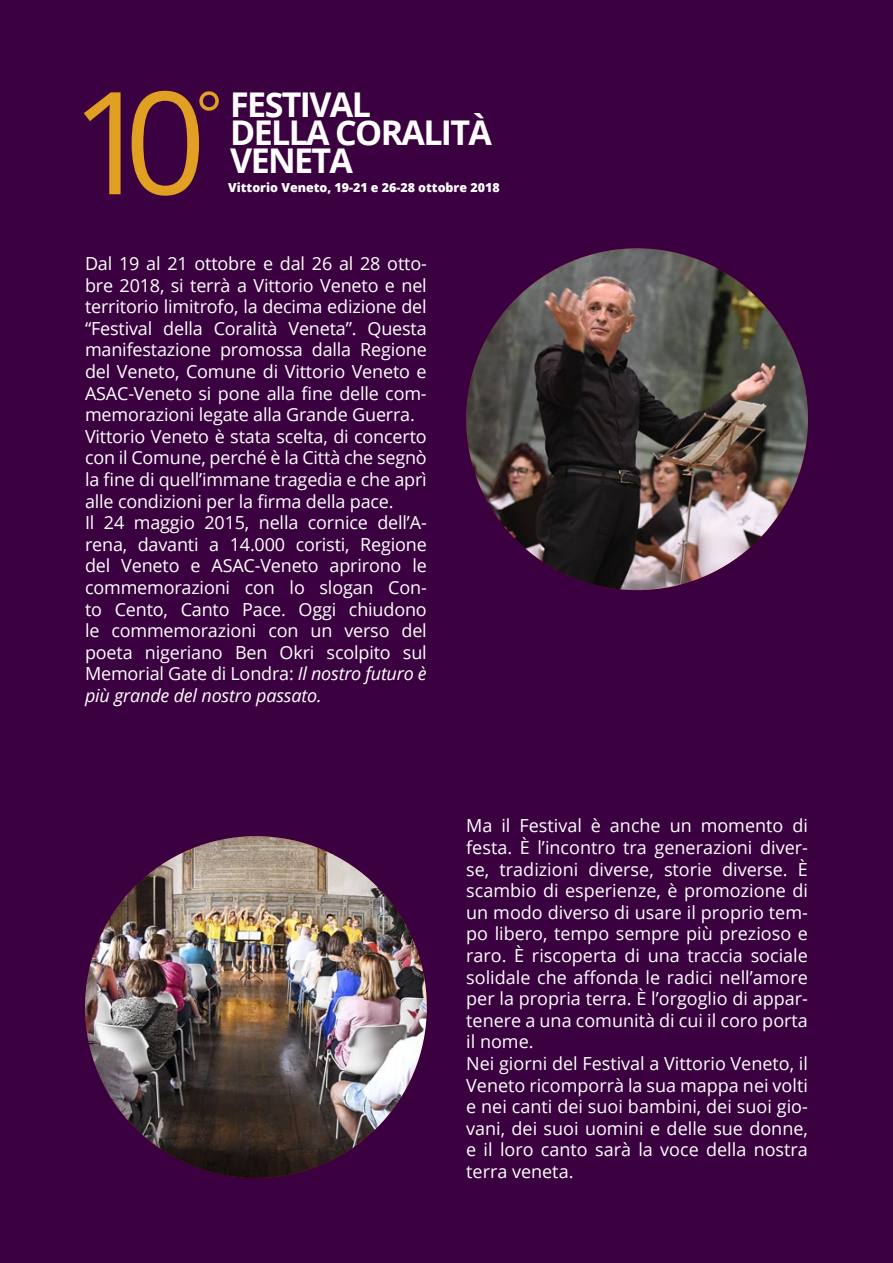
<style>
.page{position:relative;width:893px;height:1263px;background:#3a003f}
.page>*{position:absolute;margin:0;border:0;box-sizing:border-box;transform-origin:0 0}
.t1{font:142.8px "Open Sans";color:#e19f23}
.t2{font:700 34.05px/28.3px "Open Sans";letter-spacing:-.05em;color:#fff}
.t3{font:18px/21.6px "Open Sans";letter-spacing:-.01em;color:#fff}
.t4{font:800 12.45px "Open Sans";color:#fff}
.s1{font-weight:400;font-size:63.9px;color:#e19f23}
.s2{font-style:italic}
</style>
<div class="page">
<img style="left:466px;top:248px;width:342px;height:342px;border-radius:171px">
<img style="left:85px;top:836px;width:342px;height:342px;border-radius:171px">
<h1 class="t1" style="left:71px;top:45px;width:137px">10</h1>
<h2 class="t2" style="left:230px;top:89px;width:263px;text-indent:-35px"><span class="s1">°</span> FESTIVAL<br>DELLA CORALITÀ<br>VENETA</h2>
<p class="t4" style="left:228px;top:178px;width:273px">Vittorio Veneto, 19-21 e 26-28 ottobre 2018</p>
<p class="t3" style="left:85px;top:252px;width:343px">Dal 19 al 21 ottobre e dal 26 al 28 otto&shy;bre 2018, si terrà a Vittorio Veneto e nel territorio limitrofo, la decima edizione del “Festival della Coralità Veneta”. Questa manifestazione promossa dalla Regione del Veneto, Comune di Vittorio Veneto e ASAC-Veneto si pone alla fine delle com&shy;memorazioni legate alla Grande Guerra.<br>Vittorio Veneto è stata scelta, di concerto con il Comune, perché è la Città che segnò la fine di quell’immane tragedia e che aprì alle condizioni per la firma della pace.<br>Il 24 maggio 2015, nella cornice dell’A&shy;rena, davanti a 14.000 coristi, Regione del Veneto e ASAC-Veneto aprirono le commemorazioni con lo slogan Con&shy;to Cento, Canto Pace. Oggi chiudono le commemorazioni con un verso del poeta nigeriano Ben Okri scolpito sul Memorial Gate di Londra: <span class="s2">Il nostro futuro è più grande del nostro passato.</span></p>
<p class="t3" style="left:466px;top:814px;width:343px">Ma il Festival è anche un momento di festa. È l’incontro tra generazioni diver&shy;se, tradizioni diverse, storie diverse. È scambio di esperienze, è promozione di un modo diverso di usare il proprio tem&shy;po libero, tempo sempre più prezioso e raro. È riscoperta di una traccia sociale solidale che affonda le radici nell’amore per la propria terra. È l’orgoglio di appar&shy;tenere a una comunità di cui il coro porta il nome.<br>Nei giorni del Festival a Vittorio Veneto, il Veneto ricomporrà la sua mappa nei volti e nei canti dei suoi bambini, dei suoi gio&shy;vani, dei suoi uomini e delle sue donne, e il loro canto sarà la voce della nostra terra veneta.</p>
</div>
